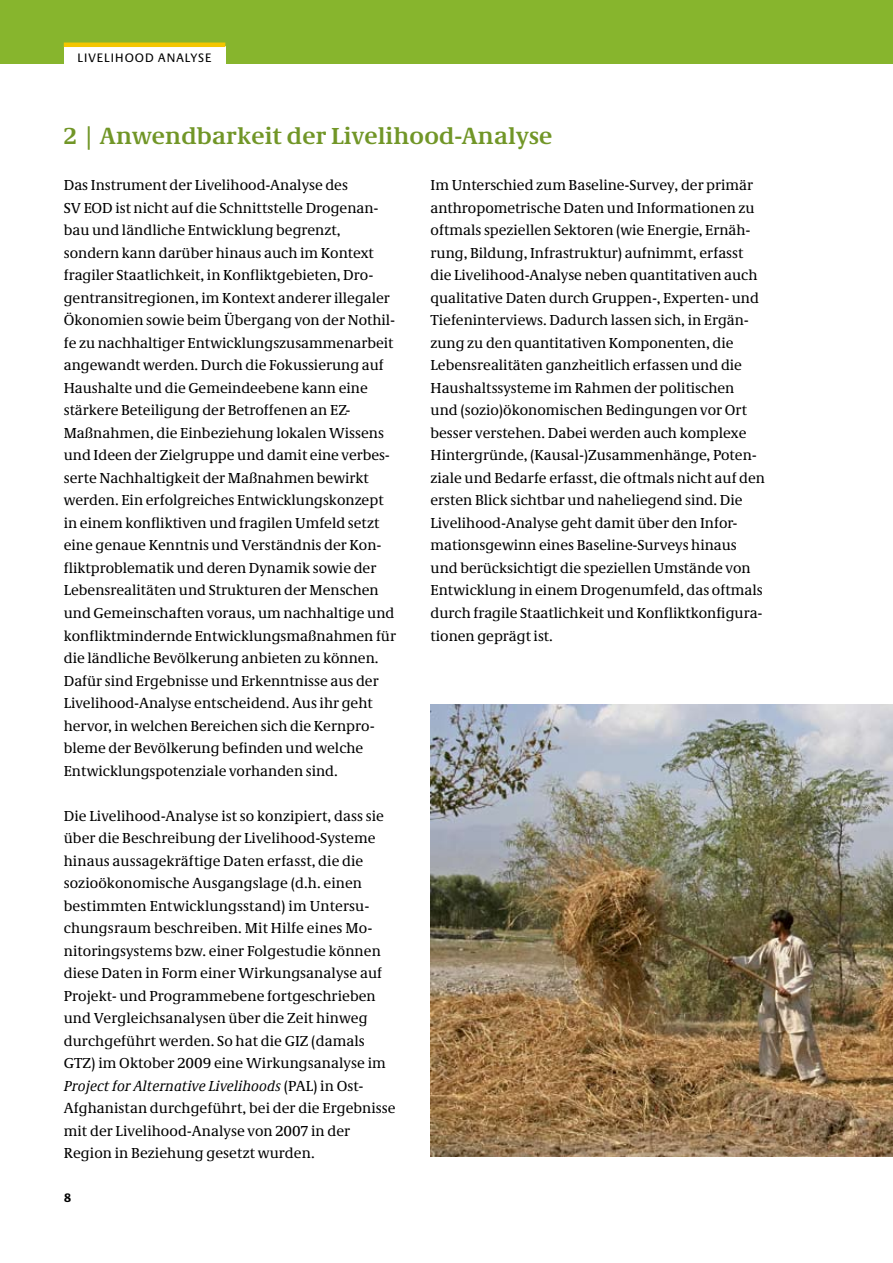
<style>
.page{position:relative;width:893px;height:1263px;background:#fff}
.page>*{position:absolute;margin:0;border:0;box-sizing:border-box;transform-origin:0 0}
.t1{font:700 24px "Neue Demos";letter-spacing:.01em;color:#719627}
.t2{font:15px/22.5px "Neue Demos";color:#000}
.t3{font:12.75px "Neue Praxis";letter-spacing:.08em;color:#000}
.t4{font:700 12.75px "Neue Praxis";color:#000}
.s1{font-style:italic}
</style>
<div class="page">
<div style="left:0;top:0;width:893px;height:63px;background:#87b52d"></div>
<div style="left:64px;top:46px;width:161px;height:23px;background:#fff"></div>
<hr style="left:64px;top:43px;width:161px;height:4px;background:#f4c600">
<img style="left:431px;top:704px;width:462px;height:453px">
<p class="t3" style="left:78px;top:50px;width:136px">LIVELIHOOD ANALYSE</p>
<h1 class="t1" style="left:64px;top:122px;width:490px">2 | Anwendbarkeit der Livelihood-Analyse</h1>
<p class="t2" style="left:64px;top:174px;width:334px">Das Instrument der Livelihood-Analyse des<br>SV EOD ist nicht auf die Schnittstelle Drogenan&shy;bau und ländliche Entwicklung begrenzt, sondern kann darüber hinaus auch im Kontext fragiler Staatlichkeit, in Konfliktgebieten, Dro&shy;gentransitregionen, im Kontext anderer illegaler Ökonomien sowie beim Übergang von der Nothil&shy;fe zu nachhaltiger Entwicklungszusammenarbeit angewandt werden. Durch die Fokussierung auf Haushalte und die Gemeindeebene kann eine stärkere Beteiligung der Betroffenen an EZ-Maßnahmen, die Einbeziehung lokalen Wissens und Ideen der Zielgruppe und damit eine verbes&shy;serte Nachhaltigkeit der Maßnahmen bewirkt werden. Ein erfolgreiches Entwicklungskonzept in einem konfliktiven und fragilen Umfeld setzt eine genaue Kenntnis und Verständnis der Kon&shy;fliktproblematik und deren Dynamik sowie der Lebensrealitäten und Strukturen der Menschen und Gemeinschaften voraus, um nachhaltige und konfliktmindernde Entwicklungsmaßnahmen für die ländliche Bevölkerung anbieten zu können.<br>Dafür sind Ergebnisse und Erkenntnisse aus der Livelihood-Analyse entscheidend. Aus ihr geht hervor, in welchen Bereichen sich die Kernpro&shy;bleme der Bevölkerung befinden und welche Entwicklungspotenziale vorhanden sind.</p>
<p class="t2" style="left:64px;top:804px;width:333px">Die Livelihood-Analyse ist so konzipiert, dass sie über die Beschreibung der Livelihood-Systeme hinaus aussagekräftige Daten erfasst, die die sozioökonomische Ausgangslage (d.h. einen bestimmten Entwicklungsstand) im Untersu&shy;chungsraum beschreiben. Mit Hilfe eines Mo&shy;nitoringsystems bzw. einer Folgestudie können diese Daten in Form einer Wirkungsanalyse auf Projekt- und Programmebene fortgeschrieben und Vergleichsanalysen über die Zeit hinweg durchgeführt werden. So hat die GIZ (damals GTZ) im Oktober 2009 eine Wirkungsanalyse im <span class="s1">Project for Alternative Livelihoods</span> (PAL) in Ost-Afghanistan durchgeführt, bei der die Ergebnisse mit der Livelihood-Analyse von 2007 in der Region in Beziehung gesetzt wurden.</p>
<p class="t2" style="left:431px;top:174px;width:336px">Im Unterschied zum Baseline-Survey, der primär anthropometrische Daten und Informationen zu oftmals speziellen Sektoren (wie Energie, Ernäh&shy;rung, Bildung, Infrastruktur) aufnimmt, erfasst die Livelihood-Analyse neben quantitativen auch qualitative Daten durch Gruppen-, Experten- und Tiefeninterviews. Dadurch lassen sich, in Ergän&shy;zung zu den quantitativen Komponenten, die Lebensrealitäten ganzheitlich erfassen und die Haushaltssysteme im Rahmen der politischen und (sozio)ökonomischen Bedingungen vor Ort besser verstehen. Dabei werden auch komplexe Hintergründe, (Kausal-)Zusammenhänge, Poten&shy;ziale und Bedarfe erfasst, die oftmals nicht auf den ersten Blick sichtbar und naheliegend sind. Die Livelihood-Analyse geht damit über den Infor&shy;mationsgewinn eines Baseline-Surveys hinaus und berücksichtigt die speziellen Umstände von Entwicklung in einem Drogenumfeld, das oftmals durch fragile Staatlichkeit und Konfliktkonfigura&shy;tionen geprägt ist.</p>
<p class="t4" style="left:64px;top:1190px;width:9px">8</p>
</div>
